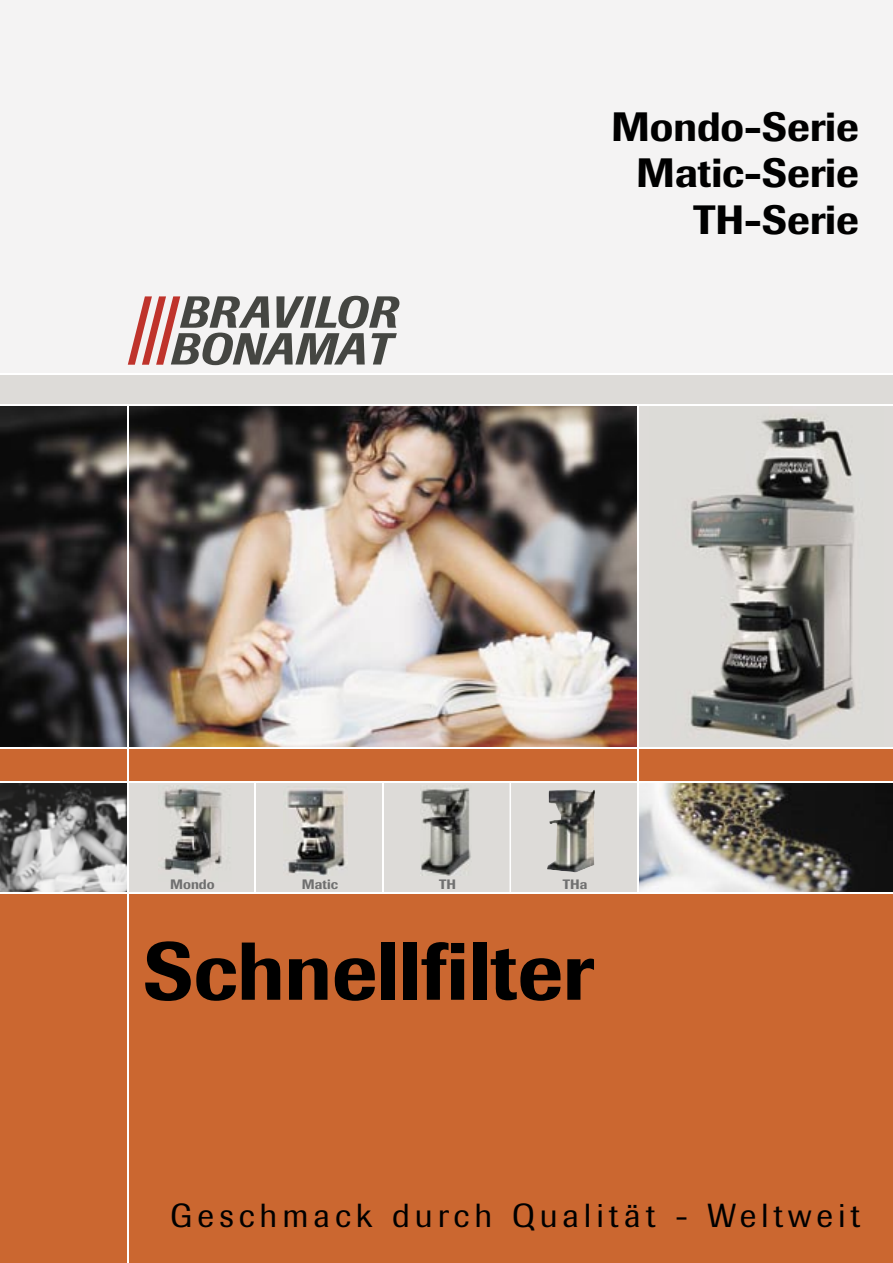
<style>
.page{position:relative;width:893px;height:1263px;background:#fff}
.page>*{position:absolute;margin:0;border:0;box-sizing:border-box;transform-origin:0 0}
.t1{font:500 81px "Imago";color:#000}
.t2{font:500 40.5px/46.5px "Imago";color:#000;text-align:right}
.t3{font:33px "Imago";letter-spacing:.15em;color:#000}
.t4{font:500 13.5px "Imago";color:#707070}
</style>
<div class="page">
<div style="left:0;top:374px;width:893px;height:889px;background:#cb6730"></div>
<div style="left:128px;top:782px;width:510px;height:111px;background:#dddbd8"></div>
<img style="left:286px;top:789px;width:59px;height:86px">
<img style="left:163px;top:788px;width:59px;height:88px">
<div style="left:0;top:0;width:893px;height:374px;background:#f4f3f3"></div>
<div style="left:0;top:374px;width:893px;height:374px;background:#dddbd8"></div>
<img style="left:0;top:405px;width:637px;height:343px">
<img style="left:0;top:783px;width:127px;height:109px">
<img style="left:638px;top:783px;width:255px;height:109px">
<hr style="left:254px;top:782px;width:2px;height:111px;background:#fff">
<hr style="left:509px;top:782px;width:2px;height:111px;background:#fff">
<hr style="left:382px;top:782px;width:1px;height:111px;background:#fff">
<svg style="left:128px;top:296px;width:271px;height:69px"></svg>
<hr style="left:0;top:373px;width:893px;height:2px;background:#fff">
<hr style="left:0;top:892px;width:893px;height:2px;background:#fff">
<hr style="left:0;top:782px;width:893px;height:1px;background:#fff">
<img style="left:649px;top:405px;width:235px;height:343px">
<hr style="left:0;top:404px;width:893px;height:1px;background:#fff">
<img style="left:421px;top:788px;width:50px;height:87px">
<img style="left:547px;top:789px;width:48px;height:84px">
<hr style="left:637px;top:404px;width:1px;height:489px;background:#fff">
<hr style="left:0;top:748px;width:893px;height:1px;background:#fff">
<hr style="left:127px;top:404px;width:2px;height:859px;background:#fff">
<p class="t2" style="left:611px;top:103px;width:249px">Mondo-Serie<br>Matic-Serie<br>TH-Serie</p>
<p class="t4" style="left:170px;top:876px;width:46px">Mondo</p>
<p class="t4" style="left:302px;top:876px;width:37px">Matic</p>
<p class="t4" style="left:439px;top:876px;width:18px">TH</p>
<p class="t4" style="left:563px;top:876px;width:26px">THa</p>
<h1 class="t1" style="left:143px;top:922px;width:452px">Schnellfilter</h1>
<p class="t3" style="left:170px;top:1196px;width:691px">Geschmack durch Qualität - Weltweit</p>
</div>
